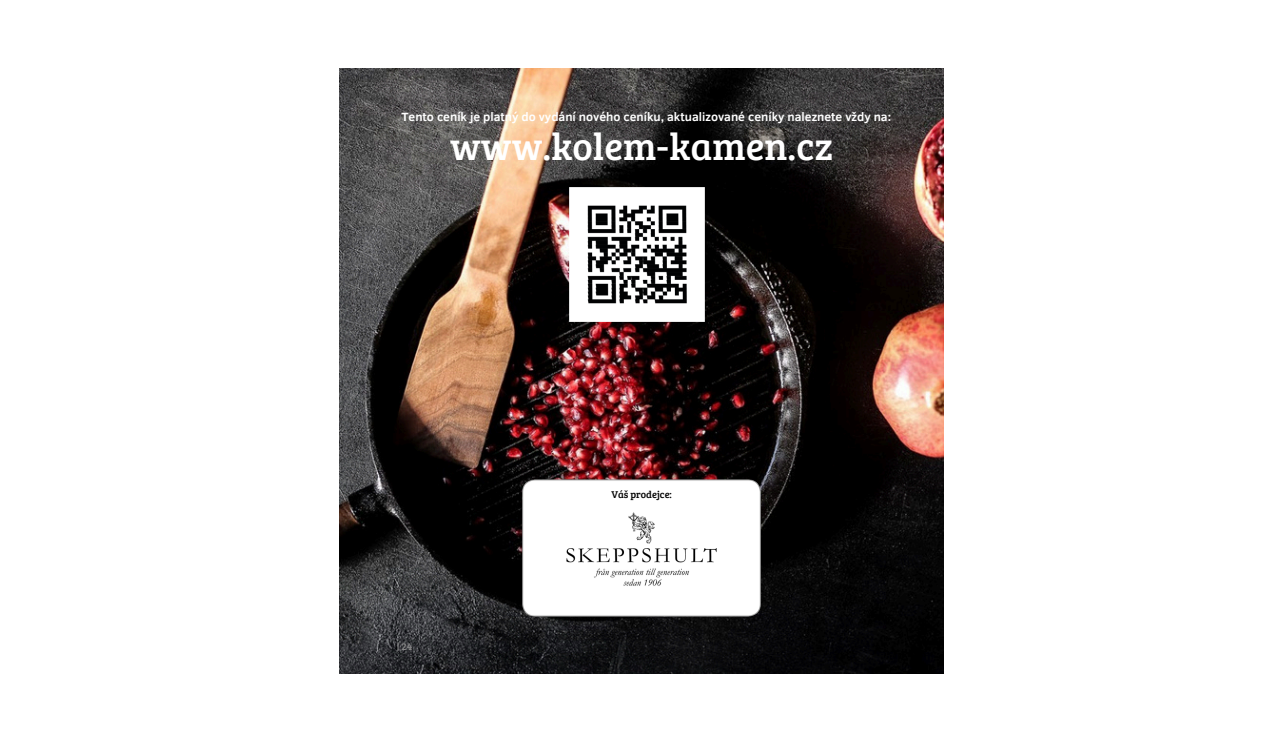
<style>
.page{position:relative;width:1283px;height:743px;background:#fff}
.page>*{position:absolute;margin:0;border:0;box-sizing:border-box;transform-origin:0 0}
.t1{font:38.55px "Bree Serif";color:#fff}
.t2{font:700 12.15px "Clear Sans";color:#fff}
.t3{font:10.2px "Bree Serif";color:#000}
.t4{font:10.2px "Bree Serif";color:#878787}
</style>
<div class="page">
<img style="left:339px;top:69px;width:604px;height:604px">
<img style="left:565px;top:182px;width:144px;height:144px">
<img style="left:518px;top:474px;width:247px;height:147px">
<p class="t2" style="left:401px;top:108px;width:491px">Tento ceník je platný do vydání nového ceníku, aktualizované ceníky naleznete vždy na:</p>
<h1 class="t1" style="left:450px;top:118px;width:384px">www.kolem-kamen.cz</h1>
<p class="t4" style="left:397px;top:639px;width:17px">|24</p>
<h2 class="t3" style="left:611px;top:487px;width:62px">Váš prodejce:</h2>
</div>
